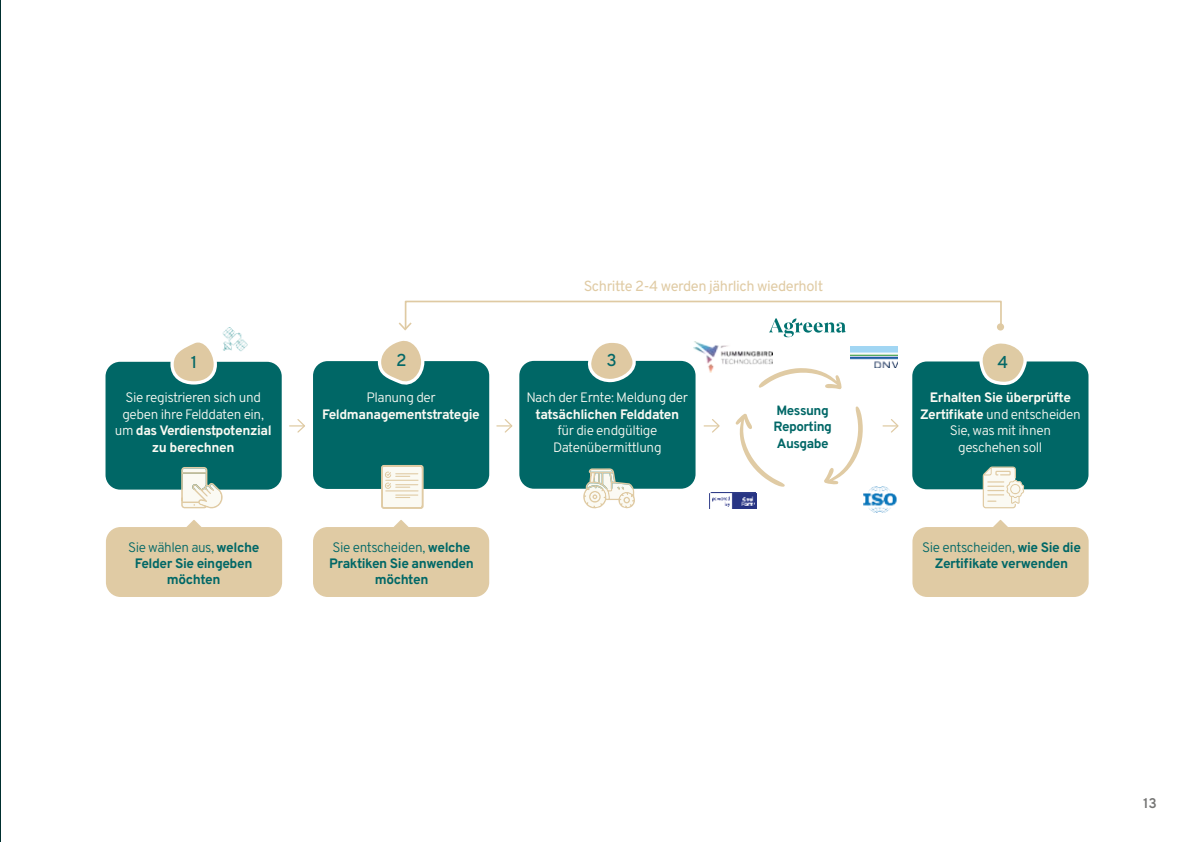
<style>
.page{position:relative;width:1191px;height:842px;background:#fff}
.page>*{position:absolute;margin:0;border:0;box-sizing:border-box;transform-origin:0 0}
.t1{font:500 17.2px "Overpass";color:#046867}
.t2{font:14.6px "Overpass";letter-spacing:-.03em;color:#e0cba4}
.t3{font:600 14px "Overpass";color:#757574}
.t4{font:300 13.6px/16.4px "Overpass";letter-spacing:-.03em;color:#fbfaf3;text-align:center}
.t5{font:700 13.6px/15.8px "Overpass";letter-spacing:-.03em;color:#006766;text-align:center}
.t6{font:700 13.6px "Overpass";letter-spacing:-.03em;color:#fbfaf3}
.t7{font:700 13.4px/16.2px "Overpass";letter-spacing:-.04em;color:#006766}
.s1{font-weight:700}
.s2{font-weight:300}
</style>
<div class="page">
<hr style="left:0;top:0;width:1px;height:842px;background:#066">
<div style="left:105px;top:362px;width:177px;height:128px;background:#006766;border-radius:15px"></div>
<svg style="left:170px;top:342px;width:47px;height:42px"></svg>
<img style="left:222px;top:327px;width:26px;height:25px">
<svg style="left:106px;top:520px;width:176px;height:77px"></svg>
<div style="left:519px;top:361px;width:176px;height:128px;background:#006766;border-radius:15px"></div>
<div style="left:912px;top:361px;width:176px;height:128px;background:#006766;border-radius:15px"></div>
<svg style="left:912px;top:520px;width:176px;height:77px"></svg>
<img style="left:863px;top:486px;width:34px;height:27px">
<svg style="left:824px;top:406px;width:38px;height:78px"></svg>
<svg style="left:735px;top:413px;width:50px;height:74px"></svg>
<svg style="left:704px;top:419px;width:16px;height:14px"></svg>
<svg style="left:883px;top:419px;width:16px;height:14px"></svg>
<svg style="left:497px;top:419px;width:16px;height:14px"></svg>
<svg style="left:290px;top:419px;width:15px;height:14px"></svg>
<img style="left:710px;top:492px;width:46px;height:17px">
<svg style="left:313px;top:520px;width:176px;height:77px"></svg>
<div style="left:313px;top:361px;width:176px;height:128px;background:#006766;border-radius:15px"></div>
<svg style="left:376px;top:300px;width:650px;height:89px"></svg>
<svg style="left:181px;top:467px;width:42px;height:41px"></svg>
<svg style="left:982px;top:466px;width:42px;height:42px"></svg>
<div style="left:1011px;top:485px;width:8px;height:8px;background:#fbfaf3;border-radius:50%"></div>
<div style="left:381px;top:465px;width:42px;height:44px;border:1px solid #e0cba4;border-radius:2px"></div>
<svg style="left:382px;top:465px;width:41px;height:43px"></svg>
<svg style="left:583px;top:468px;width:52px;height:41px"></svg>
<p class="t1" style="left:191px;top:352px;width:8px">1</p>
<p class="t4" style="left:115px;top:391px;width:158px">Sie registrieren sich und geben ihre Felddaten ein, um <span class="s1">das Verdienstpotenzial zu berechnen</span></p>
<p class="t5" style="left:128px;top:541px;width:133px"><span class="s2">Sie wählen aus,</span> welche<br>Felder Sie eingeben möchten</p>
<p class="t1" style="left:396px;top:350px;width:12px">2</p>
<p class="t4" style="left:366px;top:391px;width:71px">Planung der</p>
<p class="t6" style="left:322px;top:409px;width:159px">Feldmanagementstrategie</p>
<p class="t5" style="left:329px;top:541px;width:146px"><span class="s2">Sie entscheiden,</span> welche<br>Praktiken Sie anwenden möchten</p>
<p class="t2" style="left:584px;top:281px;width:241px">Schritte 2-4 werden jährlich wiederholt</p>
<p class="t1" style="left:606px;top:350px;width:12px">3</p>
<p class="t4" style="left:526px;top:391px;width:163px">Nach der Ernte: Meldung der</p>
<p class="t6" style="left:535px;top:409px;width:145px">tatsächlichen Felddaten</p>
<p class="t4" style="left:553px;top:423px;width:110px">für die endgültige<br>Datenübermittlung</p>
<p class="t7" style="left:773px;top:404px;width:60px">Messung<br>Reporting<br>Ausgabe</p>
<p class="t1" style="left:997px;top:352px;width:12px">4</p>
<p class="t4" style="left:920px;top:391px;width:162px"><span class="s1">Erhalten Sie überprüfte<br>Zertifikate</span> und entscheiden<br>Sie, was mit ihnen geschehen soll</p>
<p class="t5" style="left:922px;top:540px;width:160px;line-height:16.4px"><span class="s2">Sie entscheiden,</span> wie Sie die<br>Zertifikate verwenden</p>
<p class="t3" style="left:1143px;top:795px;width:15px">13</p>
</div>
